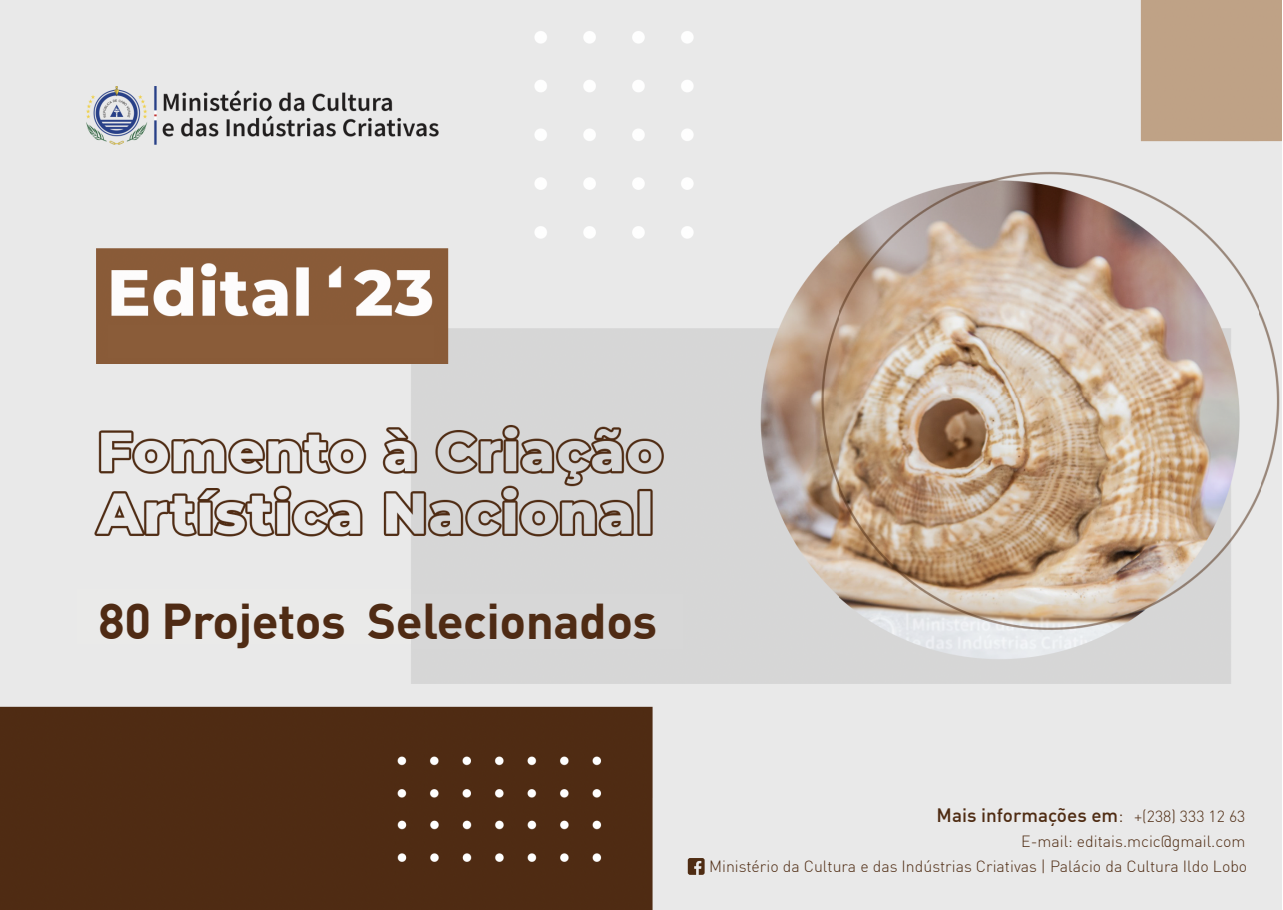
<style>
.page{position:relative;width:1283px;height:910px;background:#fff}
.page>*{position:absolute;margin:0;border:0;box-sizing:border-box;transform-origin:0 0}
.t1{font:700 49.25px "DIN Pro";letter-spacing:-.01em;color:#4f2b14}
.t2{font:500 19px "DIN Pro";color:#4f2c13}
.t3{font:300 15.94px "DIN Pro";color:#4f2c13}
.s1{font-weight:300}
.s2{font-weight:300;font-size:15.94px}
</style>
<div class="page">
<img style="left:0;top:0;width:1282px;height:910px">
<div style="left:108px;top:325px;width:325px;height:33px;background:#8a5c39"></div>
<svg style="left:688px;top:858px;width:17px;height:17px"></svg>
<div style="left:77px;top:590px;width:334px;height:54px;background:#eaeae9"></div>
<div style="left:411px;top:594px;width:271px;height:55px;background:#d7d7d7"></div>
<h1 class="t1" style="left:98px;top:589px;width:561px">80 Projetos Selecionados</h1>
<p class="t2" style="left:936px;top:803px;width:310px">Mais informações em<span class="s1">:</span> <span class="s2">+(238) 333 12 63</span></p>
<p class="t3" style="left:709px;top:857px;width:540px">Ministério da Cultura e das Indústrias Criativas | Palácio da Cultura Ildo Lobo</p>
<p class="t3" style="left:1021px;top:831px;width:226px">E-mail: editais.mcic@gmail.com</p>
</div>
